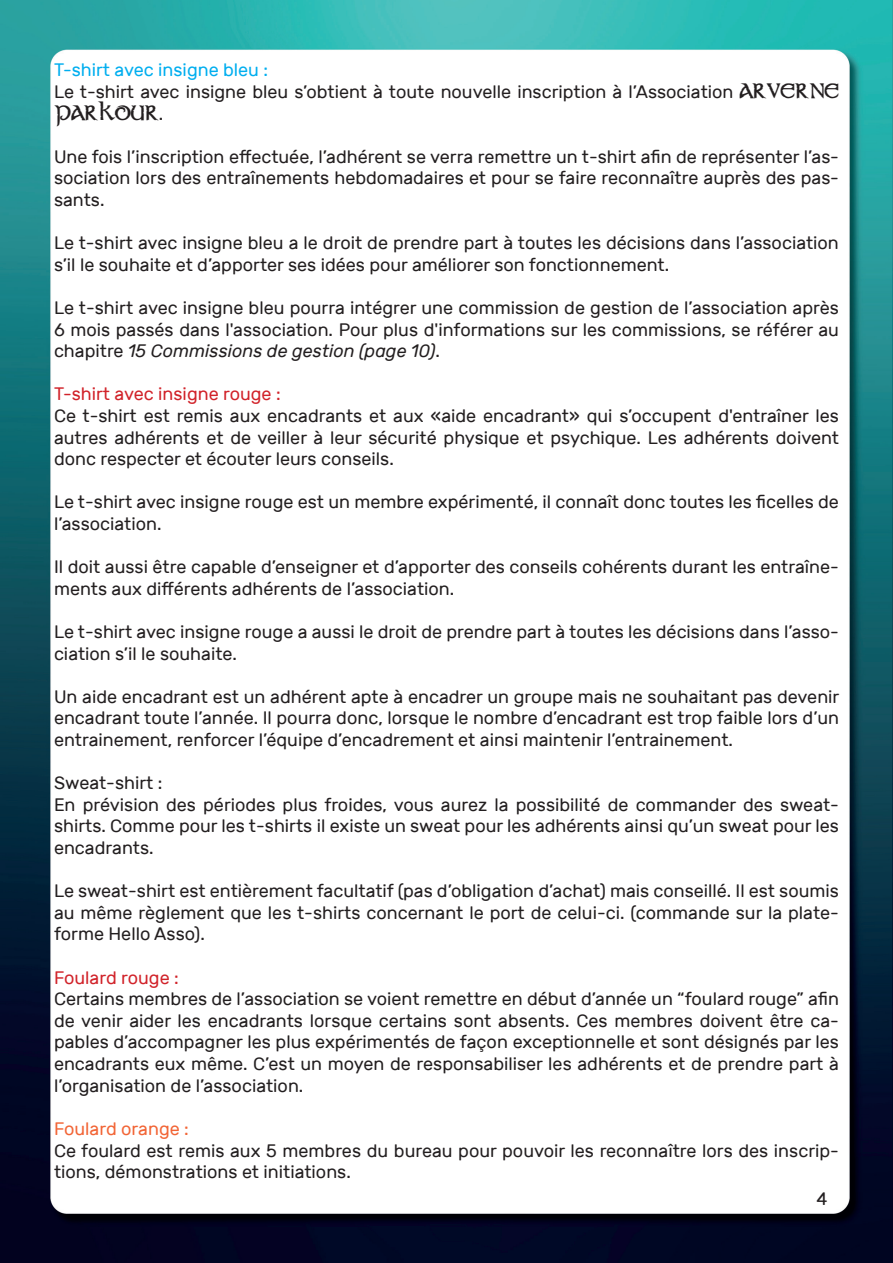
<style>
.page{position:relative;width:893px;height:1263px;background:#fff}
.page>*{position:absolute;margin:0;border:0;box-sizing:border-box;transform-origin:0 0}
.t1{font:18px/21.6px "Rubik";color:#231f20}
.t2{font:18px "Rubik";color:#d1232a}
.t3{font:18px "Rubik";color:#f26536}
.t4{font:18px "Stonecross";color:#231f20}
.s1{color:#00aeef}
.s2{font-family:"Stonecross"}
.s3{font-family:"Rubik"}
.s4{font-style:italic}
</style>
<div class="page">
<img style="left:0;top:0;width:893px;height:1263px">
<p class="t1" style="left:54px;top:60px;width:786px"><span class="s1">T-shirt avec insigne bleu :<br></span>Le t-shirt avec insigne bleu s’obtient à toute nouvelle inscription à l’Association <span class="s2">ARVERNE</span></p>
<p class="t4" style="left:54px;top:98px;width:111px">PARKOUR<span class="s3">.</span></p>
<p class="t1" style="left:54px;top:146px;width:786px;text-align:justify">Une fois l’inscription effectuée, l’adhérent se verra remettre un t-shirt afin de représenter l’as&shy;sociation lors des entraînements hebdomadaires et pour se faire reconnaître auprès des pas&shy;sants.</p>
<p class="t1" style="left:54px;top:233px;width:786px">Le t-shirt avec insigne bleu a le droit de prendre part à toutes les décisions dans l’association s’il le souhaite et d’apporter ses idées pour améliorer son fonctionnement.</p>
<p class="t1" style="left:54px;top:297px;width:786px;text-align:justify">Le t-shirt avec insigne bleu pourra intégrer une commission de gestion de l’association après 6 mois passés dans l'association. Pour plus d'informations sur les commissions, se référer au chapitre <span class="s4">15 Commissions de gestion (page 10)</span>.</p>
<p class="t2" style="left:54px;top:384px;width:228px">T-shirt avec insigne rouge :</p>
<p class="t1" style="left:54px;top:405px;width:786px;text-align:justify">Ce t-shirt est remis aux encadrants et aux «aide encadrant» qui s’occupent d'entraîner les autres adhérents et de veiller à leur sécurité physique et psychique. Les adhérents doivent donc respecter et écouter leurs conseils.</p>
<p class="t1" style="left:54px;top:492px;width:786px">Le t-shirt avec insigne rouge est un membre expérimenté, il connaît donc toutes les ficelles de l’association.</p>
<p class="t1" style="left:54px;top:557px;width:786px">Il doit aussi être capable d’enseigner et d’apporter des conseils cohérents durant les entraîne&shy;ments aux différents adhérents de l’association.</p>
<p class="t1" style="left:54px;top:621px;width:786px">Le t-shirt avec insigne rouge a aussi le droit de prendre part à toutes les décisions dans l’asso&shy;ciation s’il le souhaite.</p>
<p class="t1" style="left:54px;top:686px;width:787px;text-align:justify">Un aide encadrant est un adhérent apte à encadrer un groupe mais ne souhaitant pas devenir encadrant toute l’année. Il pourra donc, lorsque le nombre d’encadrant est trop faible lors d’un entrainement, renforcer l’équipe d’encadrement et ainsi maintenir l’entrainement.</p>
<p class="t1" style="left:54px;top:773px;width:787px">Sweat-shirt :<br>En prévision des périodes plus froides, vous aurez la possibilité de commander des sweat&shy;shirts. Comme pour les t-shirts il existe un sweat pour les adhérents ainsi qu’un sweat pour les encadrants.</p>
<p class="t1" style="left:54px;top:881px;width:786px;text-align:justify">Le sweat-shirt est entièrement facultatif (pas d’obligation d’achat) mais conseillé. Il est soumis au même règlement que les t-shirts concernant le port de celui-ci. (commande sur la plate&shy;forme Hello Asso).</p>
<p class="t2" style="left:54px;top:967px;width:126px">Foulard rouge :</p>
<p class="t1" style="left:54px;top:989px;width:786px;text-align:justify">Certains membres de l’association se voient remettre en début d’année un “foulard rouge” afin de venir aider les encadrants lorsque certains sont absents. Ces membres doivent être ca&shy;pables d’accompagner les plus expérimentés de façon exceptionnelle et sont désignés par les encadrants eux même. C’est un moyen de responsabiliser les adhérents et de prendre part à l’organisation de l’association.</p>
<p class="t3" style="left:54px;top:1119px;width:136px">Foulard orange :</p>
<p class="t1" style="left:54px;top:1140px;width:786px">Ce foulard est remis aux 5 membres du bureau pour pouvoir les reconnaître lors des inscrip&shy;tions, démonstrations et initiations.</p>
<p class="t1" style="left:816px;top:1188px;width:12px">4</p>
</div>
